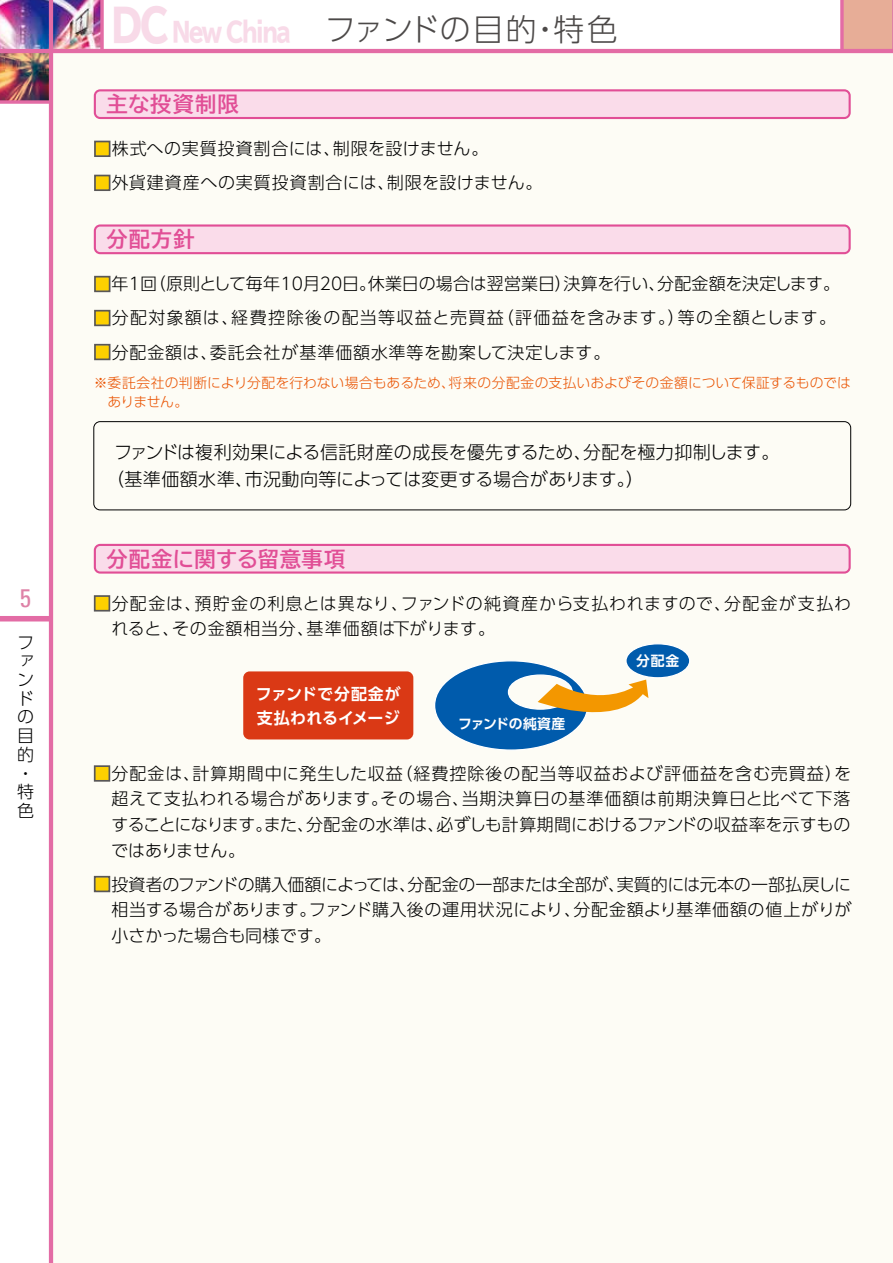
<style>
.page{position:relative;width:893px;height:1263px;background:#fff}
.page>*{position:absolute;margin:0;border:0;box-sizing:border-box;transform-origin:0 0}
.t1{font:300 30.9px "UD Shin Go Pro";letter-spacing:.005em;color:#4c4948}
.t2{font:condensed 25.5px "Univers";color:#de82a7}
.t3{font:700 21.3px "TBUD Go Std";letter-spacing:.04em;color:#e14e96}
.t4{font:300 18px/27px "UD Shin Go Pro";letter-spacing:.005em;color:#000}
.t5{font:300 16.95px/18.8px "UD Shin Go Pro";letter-spacing:.025em;color:#000;text-align:justify}
.t6{font:300 16.95px/25.5px "UD Shin Go Pro";letter-spacing:.045em;color:#000}
.t7{font:300 16.95px "UD Shin Go Pro";letter-spacing:.005em;color:#000}
.t8{font:300 16.95px "UD Shin Go Pro";letter-spacing:.07em;color:#000}
.t9{font:700 15.9px/23.4px "UD Shin Go Pro De";letter-spacing:.02em;color:#fff}
.t10{font:300 13.8px/19.2px "UD Shin Go Pro";letter-spacing:.005em;color:#ea5504}
.t11{font:700 13.8px "UD Shin Go Pro De";letter-spacing:-.025em;color:#fff}
.t12{font:700 13.8px "UD Shin Go Pro De";letter-spacing:.03em;color:#fff}
.s1{font-family:"TBUD Go Std";font-weight:800;font-size:45px;color:#f8dae8}
.s2{font-family:"TBUD Go Std";font-weight:800;font-size:27px;color:#f8dae8}
.s3{color:#fdd000}
</style>
<div class="page">
<div style="left:842px;top:0;width:51px;height:51px;background:#e7ad97"></div>
<img style="left:0;top:0;width:100px;height:49px">
<img style="left:0;top:53px;width:49px;height:47px">
<svg style="left:840px;top:0;width:4px;height:49px"></svg>
<div style="left:51px;top:51px;width:842px;height:1212px;background:#fdfcf5"></div>
<div style="left:0;top:616px;width:51px;height:5px;background:#e36ca5"></div>
<hr style="left:49px;top:0;width:4px;height:1263px;background:#e36ca5">
<hr style="left:0;top:49px;width:893px;height:4px;background:#e36ca5">
<svg style="left:0;top:100px;width:49px;height:4px"></svg>
<svg style="left:100px;top:0;width:4px;height:49px"></svg>
<svg style="left:94px;top:89px;width:757px;height:30px;background:#f6c7de"></svg>
<div style="left:94px;top:141px;width:16px;height:16px;border:2px solid #595757"></div>
<div style="left:94px;top:175px;width:16px;height:16px;border:2px solid #595757"></div>
<div style="left:94px;top:276px;width:16px;height:16px;border:2px solid #595757"></div>
<div style="left:94px;top:310px;width:16px;height:16px;border:2px solid #595757"></div>
<div style="left:94px;top:344px;width:16px;height:16px;border:2px solid #595757"></div>
<div style="left:94px;top:595px;width:16px;height:16px;border:2px solid #595757"></div>
<div style="left:94px;top:765px;width:16px;height:17px;border:2px solid #595757"></div>
<div style="left:94px;top:876px;width:16px;height:16px;border:2px solid #595757"></div>
<div style="left:93px;top:421px;width:758px;height:89px;border:1px solid #000;border-radius:6px"></div>
<svg style="left:94px;top:224px;width:757px;height:30px;background:#f6c8de"></svg>
<svg style="left:94px;top:544px;width:757px;height:30px;background:#f6c8de"></svg>
<div style="left:626px;top:644px;width:64px;height:34px;background:#005bac;border-radius:50%"></div>
<div style="left:625px;top:643px;width:65px;height:35px;border:1px solid #fff;border-radius:50%"></div>
<div style="left:243px;top:671px;width:170px;height:68px;background:#da3915;border-radius:6px"></div>
<svg style="left:435px;top:659px;width:213px;height:91px"></svg>
<h2 class="t2" style="left:20px;top:582px;width:13px">5</h2>
<p class="t5" style="left:17px;top:632px;width:18px;text-align:left">ファンドの目的・特色</p>
<h1 class="t1" style="left:111px;top:4px;width:508px"><span class="s1">DC</span> <span class="s2">New China</span> ファンドの目的・特色</h1>
<p class="t3" style="left:107px;top:87px;width:134px">主な投資制限</p>
<p class="t5" style="left:94px;top:139px;width:396px"><span class="s3">■</span>株式への実質投資割合には、制限を設けません。</p>
<p class="t5" style="left:94px;top:173px;width:450px"><span class="s3">■</span>外貨建資産への実質投資割合には、制限を設けません。</p>
<p class="t3" style="left:107px;top:222px;width:90px">分配方針</p>
<p class="t7" style="left:94px;top:270px;width:748px"><span class="s3">■</span>年1回（原則として毎年10月20日。休業日の場合は翌営業日）決算を行い、分配金額を決定します。</p>
<p class="t8" style="left:94px;top:304px;width:744px"><span class="s3">■</span>分配対象額は、経費控除後の配当等収益と売買益（評価益を含みます。）等の全額とします。</p>
<p class="t6" style="left:94px;top:339px;width:518px"><span class="s3">■</span>分配金額は、委託会社が基準価額水準等を勘案して決定します。</p>
<p class="t10" style="left:108px;top:373px;width:745px;text-indent:-14px">※委託会社の判断により分配を行わない場合もあるため、将来の分配金の支払いおよびその金額について保証するものではありません。</p>
<p class="t4" style="left:106px;top:438px;width:675px;text-indent:8px">ファンドは複利効果による信託財産の成長を優先するため、分配を極力抑制します。（基準価額水準、市況動向等によっては変更する場合があります。）</p>
<p class="t3" style="left:107px;top:541px;width:240px">分配金に関する留意事項</p>
<p class="t6" style="left:112px;top:590px;width:741px;text-indent:-18px"><span class="s3">■</span>分配金は、預貯金の利息とは異なり、ファンドの純資産から支払われますので、分配金が支払われると、その金額相当分、基準価額は下がります。</p>
<p class="t9" style="left:256px;top:682px;width:146px">ファンドで分配金が支払われるイメージ</p>
<p class="t11" style="left:458px;top:712px;width:109px">ファンドの純資産</p>
<p class="t12" style="left:636px;top:649px;width:45px">分配金</p>
<p class="t5" style="left:111px;top:760px;width:741px;line-height:25.5px;text-indent:-18px"><span class="s3">■</span>分配金は、計算期間中に発生した収益（経費控除後の配当等収益および評価益を含む売買益）を超えて支払われる場合があります。その場合、当期決算日の基準価額は前期決算日と比べて下落することになります。また、分配金の水準は、必ずしも計算期間におけるファンドの収益率を示すものではありません。</p>
<p class="t5" style="left:112px;top:871px;width:741px;line-height:25.5px;text-indent:-18px"><span class="s3">■</span>投資者のファンドの購入価額によっては、分配金の一部または全部が、実質的には元本の一部払戻しに相当する場合があります。ファンド購入後の運用状況により、分配金額より基準価額の値上がりが小さかった場合も同様です。</p>
</div>
